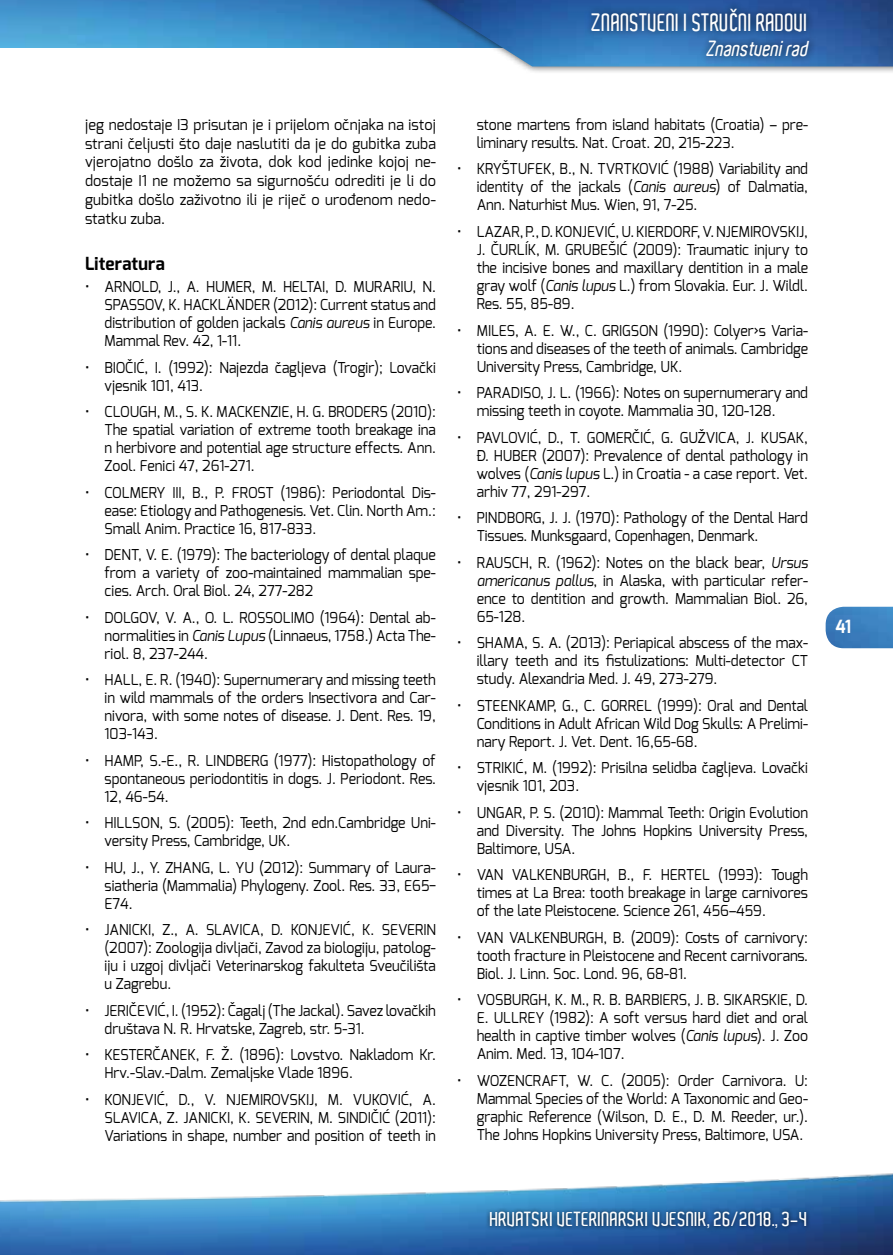
<style>
.page{position:relative;width:893px;height:1255px;background:#fff}
.page>*{position:absolute;margin:0;border:0;box-sizing:border-box;transform-origin:0 0}
.t1{font:600 24px "Aldo";color:#fff;scale:.9 1}
.t2{font:italic 600 21px "Aldo";color:#fff;scale:.9 1}
.t3{font:600 19.5px "Aldo";color:#fff}
.t4{font:700 18.15px "Exo";color:#fff;scale:.9 1}
.t5{font:700 18px "Exo";letter-spacing:.01em;color:#000}
.t6{font:15px/18px "Exo";color:#000;text-align:justify;scale:.94 1}
.t7{font:15px/18.8px "Exo";color:#000;text-align:justify}
.s1{font-family:"Libel Suit";font-weight:400;font-size:22.5px}
.s2{font-style:italic}
</style>
<div class="page">
<img style="left:0;top:0;width:388px;height:47px">
<div style="left:388px;top:0;width:505px;height:75px;background:#000;opacity:.75"></div>
<img style="left:395px;top:0;width:498px;height:66px">
<img style="left:0;top:1173px;width:893px;height:81px">
<img style="left:826px;top:606px;width:67px;height:42px">
<div style="left:486px;top:1207px;width:325px;height:25px;background:#000;opacity:.75"></div>
<div style="left:584px;top:1px;width:233px;height:63px;background:#000;opacity:.75"></div>
<h1 class="t1" style="left:592px;top:9px;width:242px">ZNANSTVENI I STRU<span class="s1">Č</span>NI RADOVI</h1>
<h2 class="t2" style="left:706px;top:37px;width:120px">Znanstvenirad</h2>
<p class="t7" style="left:85px;top:115px;width:352px">jeg nedostaje I3 prisutan je i prijelom očnjaka na istoj strani čeljusti što daje naslutiti da je do gubitka zuba vjerojatno došlo za života, dok kod jedinke kojoj ne&shy;dostaje I1 ne možemo sa sigurnošću odrediti je li do gubitka došlo zaživotno ili je riječ o urođenom nedo&shy;statku zuba.</p>
<p class="t5" style="left:85px;top:252px;width:81px">Literatura</p>
<p class="t6" style="left:105px;top:277px;width:354px;text-indent:-20px">• ARNOLD, J., A. HUMER, M. HELTAI, D. MURARIU, N.<br>SPASSOV, K. HACKLÄNDER (2012): Current status and distribution of golden jackals <span class="s2">Canis aureus</span> in Europe.<br>Mammal Rev. 42, 1-11.</p>
<p class="t6" style="left:105px;top:358px;width:354px;text-indent:-20px">• BIOČIĆ, I. (1992): Najezda čagljeva (Trogir); Lovački vjesnik 101, 413.</p>
<p class="t6" style="left:105px;top:402px;width:354px;text-indent:-20px">• CLOUGH, M., S. K. MACKENZIE, H. G. BRODERS (2010):<br>The spatial variation of extreme tooth breakage ina n herbivore and potential age structure effects. Ann.<br>Zool. Fenici 47, 261-271.</p>
<p class="t6" style="left:105px;top:483px;width:354px;text-indent:-19px">• COLMERY III, B., P. FROST (1986): Periodontal Dis&shy;ease: Etiology and Pathogenesis. Vet. Clin. North Am.:<br>Small Anim. Practice 16, 817-833.</p>
<p class="t6" style="left:105px;top:545px;width:354px;text-indent:-20px">• DENT, V. E. (1979): The bacteriology of dental plaque from a variety of zoo-maintained mammalian spe&shy;cies. Arch. Oral Biol. 24, 277-282</p>
<p class="t6" style="left:105px;top:608px;width:354px;text-indent:-20px">• DOLGOV, V. A., O. L. ROSSOLIMO (1964): Dental ab&shy;normalities in <span class="s2">Canis Lupus</span> (Linnaeus, 1758.) Acta The&shy;riol. 8, 237-244.</p>
<p class="t6" style="left:105px;top:670px;width:354px;text-indent:-20px">• HALL, E. R. (1940): Supernumerary and missing teeth in wild mammals of the orders Insectivora and Car&shy;nivora, with some notes of disease. J. Dent. Res. 19, 103-143.</p>
<p class="t6" style="left:105px;top:751px;width:354px;text-indent:-20px">• HAMP, S.-E., R. LINDBERG (1977): Histopathology of spontaneous periodontitis in dogs. J. Periodont. Res.<br>12, 46-54.</p>
<p class="t6" style="left:105px;top:813px;width:354px;text-indent:-20px">• HILLSON, S. (2005): Teeth, 2nd edn.Cambridge Uni&shy;versity Press, Cambridge, UK.</p>
<p class="t6" style="left:105px;top:858px;width:354px;text-indent:-20px">• HU, J., Y. ZHANG, L. YU (2012): Summary of Laura&shy;siatheria (Mammalia) Phylogeny. Zool. Res. 33, E65− E74.</p>
<p class="t6" style="left:105px;top:920px;width:354px;text-indent:-20px">• JANICKI, Z., A. SLAVICA, D. KONJEVIĆ, K. SEVERIN (2007): Zoologija divljači, Zavod za biologiju, patolog&shy;iju i uzgoj divljači Veterinarskog fakulteta Sveučilišta u Zagrebu.</p>
<p class="t6" style="left:105px;top:1001px;width:354px;text-indent:-20px">• JERIČEVIĆ, I. (1952): Čagalj (The Jackal). Savez lovačkih društava N. R. Hrvatske, Zagreb, str. 5-31.</p>
<p class="t6" style="left:105px;top:1045px;width:354px;text-indent:-20px">• KESTERČANEK, F. Ž. (1896): Lovstvo. Nakladom Kr.<br>Hrv.-Slav.-Dalm. Zemaljske Vlade 1896.</p>
<p class="t6" style="left:105px;top:1090px;width:354px;text-indent:-20px">• KONJEVIĆ, D., V. NJEMIROVSKIJ, M. VUKOVIĆ, A.<br>SLAVICA, Z. JANICKI, K. SEVERIN, M. SINDIČIĆ (2011):<br>Variations in shape, number and position of teeth in</p>
<p class="t6" style="left:477px;top:115px;width:354px">stone martens from island habitats (Croatia) – pre&shy;liminary results. Nat. Croat. 20, 215-223.</p>
<p class="t6" style="left:477px;top:160px;width:354px;text-indent:-20px">• KRYŠTUFEK, B., N. TVRTKOVIĆ (1988) Variability and identity of the jackals (<span class="s2">Canis aureus</span>) of Dalmatia, Ann. Naturhist Mus. Wien, 91, 7-25.</p>
<p class="t6" style="left:477px;top:222px;width:354px;text-indent:-20px">• LAZAR, P., D. KONJEVIĆ, U. KIERDORF, V. NJEMIROVSKIJ, J. ČURLÍK, M. GRUBEŠIĆ (2009): Traumatic injury to the incisive bones and maxillary dentition in a male gray wolf (<span class="s2">Canis lupus</span> L.) from Slovakia. Eur. J. Wildl.<br>Res. 55, 85-89.</p>
<p class="t6" style="left:477px;top:321px;width:354px;text-indent:-20px">• MILES, A. E. W., C. GRIGSON (1990): Colyer›s Varia&shy;tions and diseases of the teeth of animals. Cambridge University Press, Cambridge, UK.</p>
<p class="t6" style="left:477px;top:383px;width:354px;text-indent:-20px">• PARADISO, J. L. (1966): Notes on supernumerary and missing teeth in coyote. Mammalia 30, 120-128.</p>
<p class="t6" style="left:477px;top:428px;width:354px;text-indent:-20px">• PAVLOVIĆ, D., T. GOMERČIĆ, G. GUŽVICA, J. KUSAK, Đ. HUBER (2007): Prevalence of dental pathology in wolves (<span class="s2">Canis lupus</span> L.) in Croatia - a case report. Vet. arhiv 77, 291-297.</p>
<p class="t6" style="left:477px;top:508px;width:354px;text-indent:-20px">• PINDBORG, J. J. (1970): Pathology of the Dental Hard<br>Tissues. Munksgaard, Copenhagen, Denmark.</p>
<p class="t6" style="left:477px;top:553px;width:354px;text-indent:-20px">• RAUSCH, R. (1962): Notes on the black bear, <span class="s2">Ursus americanus pallus</span>, in Alaska, with particular refer&shy;ence to dentition and growth. Mammalian Biol. 26, 65-128.</p>
<p class="t6" style="left:477px;top:633px;width:354px;text-indent:-20px">• SHAMA, S. A. (2013): Periapical abscess of the max&shy;illary teeth and its fistulizations: Multi-detector CT study. Alexandria Med. J. 49, 273-279.</p>
<p class="t6" style="left:477px;top:696px;width:354px;text-indent:-20px">• STEENKAMP, G., C. GORREL (1999): Oral and Dental Conditions in Adult African Wild Dog Skulls: A Prelimi&shy;nary Report. J. Vet. Dent. 16,65-68.</p>
<p class="t6" style="left:477px;top:758px;width:354px;text-indent:-20px">• STRIKIĆ, M. (1992): Prisilna selidba čagljeva. Lovački vjesnik 101, 203.</p>
<p class="t6" style="left:477px;top:803px;width:354px;text-indent:-20px">• UNGAR, P. S. (2010): Mammal Teeth: Origin Evolution and Diversity. The Johns Hopkins University Press, Baltimore, USA.</p>
<p class="t6" style="left:477px;top:865px;width:354px;text-indent:-20px">• VAN VALKENBURGH, B., F. HERTEL (1993): Tough times at La Brea: tooth breakage in large carnivores of the late Pleistocene. Science 261, 456–459.</p>
<p class="t6" style="left:477px;top:928px;width:354px;text-indent:-20px">• VAN VALKENBURGH, B. (2009): Costs of carnivory: tooth fracture in Pleistocene and Recent carnivorans.<br>Biol. J. Linn. Soc. Lond. 96, 68-81.</p>
<p class="t6" style="left:477px;top:990px;width:354px;text-indent:-20px">• VOSBURGH, K. M., R. B. BARBIERS, J. B. SIKARSKIE, D.<br>E. ULLREY (1982): A soft versus hard diet and oral health in captive timber wolves (<span class="s2">Canis lupus</span>). J. Zoo Anim. Med. 13, 104-107.</p>
<p class="t6" style="left:477px;top:1071px;width:354px;text-indent:-20px">• WOZENCRAFT, W. C. (2005): Order Carnivora. U:<br>Mammal Species of the World: A Taxonomic and Geo&shy;graphic Reference (Wilson, D. E., D. M. Reeder, ur.).<br>The Johns Hopkins University Press, Baltimore, USA.</p>
<p class="t4" style="left:835px;top:614px;width:19px">41</p>
<h3 class="t3" style="left:490px;top:1207px;width:319px">HRVATSKI VETERINARSKI VJESNIK, 26/2018., 3-4</h3>
</div>
